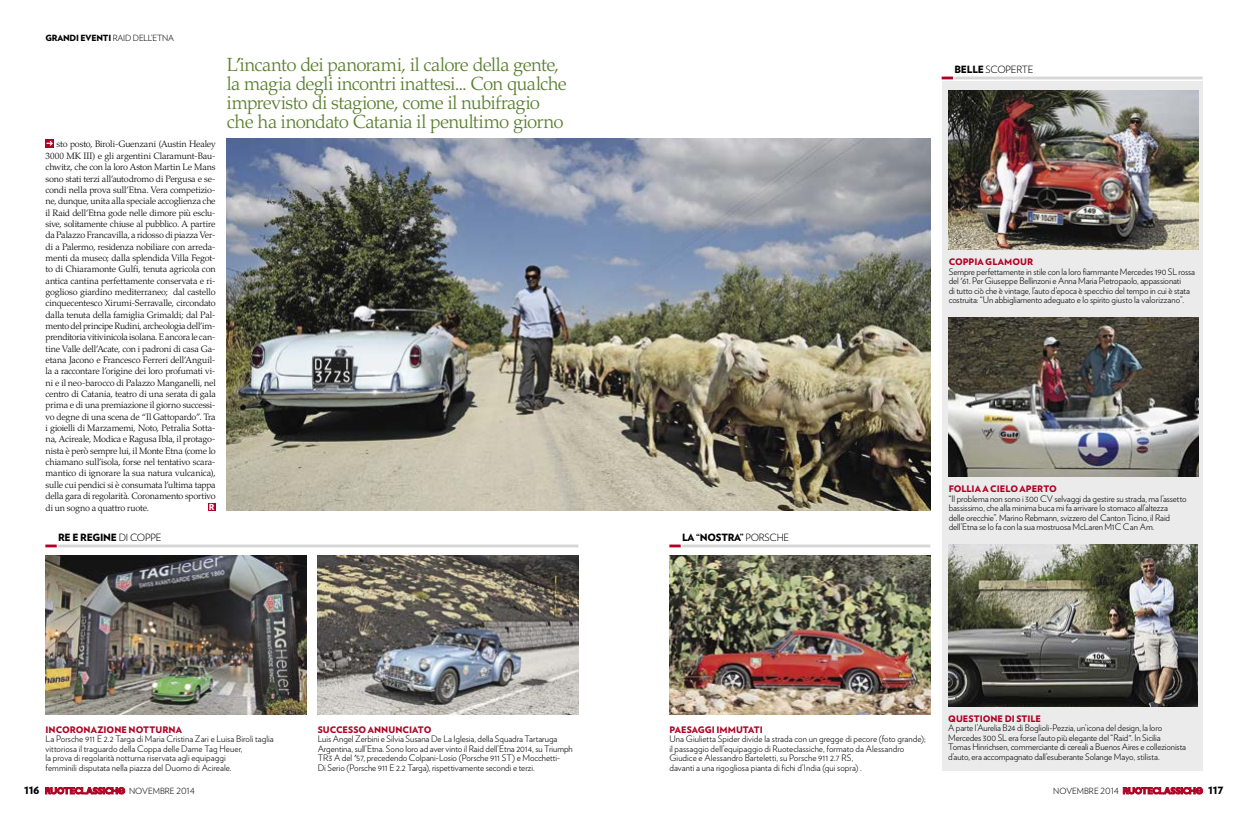
<style>
.page{position:relative;width:1248px;height:814px;background:#fff}
.page>*{position:absolute;margin:0;border:0;box-sizing:border-box;transform-origin:0 0}
.t1{font:300 19px/19px "Palatino LT Std";letter-spacing:-.03em;color:#557d29}
.t2{font:900 10px "Verlag";letter-spacing:-.02em;color:#000}
.t3{font:300 10px "Verlag";letter-spacing:-.02em;color:#000}
.t4{font:300 9.2px/11.3px "Palatino LT Std";letter-spacing:-.02em;color:#000;text-align:justify}
.t5{font:300 9px/9.5px "Verlag";letter-spacing:-.01em;color:#000}
.t6{font:900 9px "Verlag";color:#b00024}
.t7{font:300 8.5px "Verlag";letter-spacing:-.02em;color:#000}
.t8{font:300 8.5px "Verlag";color:#000}
.t9{font:900 8.4px "Verlag";color:#fff}
.s1{font-weight:900}
.s2{font-weight:500;font-style:italic}
.s3{font-weight:300}
.s4{font-family:"Palatino LT Std"}
.s5{font-family:"Palatino LT Std";font-weight:500;font-style:italic}
</style>
<div class="page">
<img style="left:227px;top:139px;width:703px;height:371px">
<img style="left:45px;top:556px;width:261px;height:158px">
<img style="left:317px;top:556px;width:261px;height:158px">
<img style="left:669px;top:556px;width:261px;height:158px">
<div style="left:941px;top:81px;width:261px;height:690px;background:#ebebeb"></div>
<img style="left:948px;top:317px;width:249px;height:159px">
<img style="left:948px;top:91px;width:249px;height:158px">
<hr style="left:58px;top:544px;width:520px;height:3px;background:#d6d6d6">
<svg style="left:45px;top:544px;width:12px;height:3px"></svg>
<hr style="left:682px;top:544px;width:248px;height:3px;background:#d6d6d6">
<svg style="left:669px;top:544px;width:11px;height:3px"></svg>
<hr style="left:954px;top:77px;width:248px;height:2px;background:#d6d6d6">
<svg style="left:941px;top:77px;width:11px;height:2px"></svg>
<img style="left:948px;top:544px;width:249px;height:162px">
<svg style="left:1122px;top:787px;width:80px;height:7px"></svg>
<svg style="left:45px;top:787px;width:80px;height:7px"></svg>
<div style="left:45px;top:139px;width:9px;height:8px;background:#b00024"></div>
<svg style="left:46px;top:141px;width:7px;height:5px"></svg>
<div style="left:208px;top:502px;width:7px;height:8px;background:#b00024"></div>
<p class="t7" style="left:45px;top:32px;width:130px"><span class="s1">GRANDI EVENTI</span> RAID DELL’ETNA</p>
<p class="t4" style="left:46px;top:139px;width:172px;text-indent:11px">sto posto, Biroli-Guenzani (Austin Healey 3000 MK III) e gli argentini Claramunt-Bau&shy;chwitz, che con la loro Aston Martin Le Mans sono stati terzi all’autodromo di Pergusa e se&shy;condi nella prova sull’Etna. Vera competizio&shy;ne, dunque, unita alla speciale accoglienza che il Raid dell’Etna gode nelle dimore più esclu&shy;sive, solitamente chiuse al pubblico. A partire da Palazzo Francavilla, a ridosso di piazza Ver&shy;di a Palermo, residenza nobiliare con arreda&shy;menti da museo; dalla splendida Villa Fegot&shy;to di Chiaramonte Gulfi, tenuta agricola con antica cantina perfettamente conservata e ri&shy;goglioso giardino mediterraneo; dal castello cinquecentesco Xirumi-Serravalle, circondato dalla tenuta della famiglia Grimaldi; dal Pal&shy;mento del principe Rudini, archeologia dell’im&shy;prenditoria vitivinicola isolana. E ancora le can&shy;tine Valle dell’Acate, con i padroni di casa Ga&shy;etana Jacono e Francesco Ferreri dell’Anguil&shy;la a raccontare l’origine dei loro profumati vi&shy;ni e il neo-barocco di Palazzo Manganelli, nel centro di Catania, teatro di una serata di gala prima e di una premiazione il giorno successi&shy;vo degne di una scena de “Il Gattopardo”. Tra i gioielli di Marzamemi, Noto, Petralia Sotta&shy;na, Acireale, Modica e Ragusa Ibla, il protago&shy;nista è però sempre lui, il Monte Etna (come lo chiamano sull’isola, forse nel tentativo scara&shy;mantico di ignorare la sua natura vulcanica), sulle cui pendici si è consumata l’ultima tappa della gara di regolarità. Coronamento sportivo di un sogno a quattro ruote.</p>
<p class="t9" style="left:209px;top:499px;width:7px">R</p>
<h1 class="t1" style="left:227px;top:55px;width:341px">L<span class="s2">’</span>incanto dei panorami, il calore della gente, la magia degli incontri inattesi... Con qualche imprevisto di stagione, come il nubifragio che ha inondato Catania il penultimo giorno</h1>
<p class="t2" style="left:58px;top:529px;width:105px">RE E REGINE <span class="s3">DI COPPE</span></p>
<p class="t2" style="left:682px;top:529px;width:109px">LA “NOSTRA” <span class="s3">PORSCHE</span></p>
<p class="t3" style="left:954px;top:62px;width:80px"><span class="s1">BELLE</span> SCOPERTE</p>
<p class="t6" style="left:948px;top:254px;width:86px">COPPIA GLAMOUR</p>
<p class="t5" style="left:948px;top:266px;width:248px">Sempre perfettamente in stile con la loro fiammante Mercedes 190 SL rossa del <span class="s4">’</span>61. Per Giuseppe Bellinzoni e Anna Maria Pietropaolo, appassionati<br>di tutto ciò che è vintage, l’auto d’epoca è specchio del tempo in cui è stata costruita: “Un abbigliamento adeguato e lo spirito giusto la valorizzano”.</p>
<p class="t6" style="left:948px;top:481px;width:110px">FOLLIA A CIELO APERTO</p>
<p class="t5" style="left:948px;top:493px;width:239px">“Il problema non sono i 300 CV selvaggi da gestire su strada, ma l’assetto bassissimo, che alla minima buca mi fa arrivare lo stomaco all’altezza<br>delle orecchie”. Marino Rebmann, svizzero del Canton Ticino, il Raid dell’Etna se lo fa con la sua mostruosa McLaren M1C Can Am.</p>
<p class="t6" style="left:46px;top:722px;width:138px">INCORONAZIONE NOTTURNA</p>
<p class="t5" style="left:46px;top:733px;width:230px">La Porsche 911 E 2.2 Targa di Maria Cristina Zari e Luisa Biroli taglia vittoriosa il traguardo della Coppa delle Dame Tag Heuer,<br>la prova di regolarità notturna riservata agli equipaggi<br>femminili disputata nella piazza del Duomo di Acireale.</p>
<p class="t6" style="left:317px;top:722px;width:115px">SUCCESSO ANNUNCIATO</p>
<p class="t5" style="left:317px;top:733px;width:257px">Luis Angel Zerbini e Silvia Susana De La Iglesia, della Squadra Tartaruga Argentina, sull’Etna. Sono loro ad aver vinto il Raid dell’Etna 2014, su Triumph TR3 A del <span class="s5">’</span>57, precedendo Colpani-Losio (Porsche 911 ST) e Mocchetti-<br>Di Serio (Porsche 911 E 2.2 Targa), rispettivamente secondi e terzi.</p>
<p class="t6" style="left:669px;top:722px;width:95px">PAESAGGI IMMUTATI</p>
<p class="t5" style="left:669px;top:733px;width:258px">Una Giulietta Spider divide la strada con un gregge di pecore (foto grande); il passaggio dell’equipaggio di Ruoteclassiche, formato da Alessandro Giudice e Alessandro Barteletti, su Porsche 911 2.7 RS,<br>davanti a una rigogliosa pianta di fichi d’India (qui sopra) .</p>
<p class="t6" style="left:948px;top:711px;width:94px">QUESTIONE DI STILE</p>
<p class="t5" style="left:948px;top:723px;width:239px">A parte l’Aurelia B24 di Boglioli-Pezzia, un’icona del design, la loro Mercedes 300 SL era forse l’auto più elegante del “Raid". In Sicilia<br>Tomas Hinrichsen, commerciante di cereali a Buenos Aires e collezionista d’auto, era accompagnato dall’esuberante Solange Mayo, stilista.</p>
<p class="t2" style="left:24px;top:782px;width:17px">116</p>
<p class="t8" style="left:129px;top:784px;width:67px">NOVEMBRE 2014</p>
<p class="t8" style="left:1053px;top:784px;width:67px">NOVEMBRE 2014</p>
<p class="t2" style="left:1208px;top:782px;width:17px">117</p>
</div>
